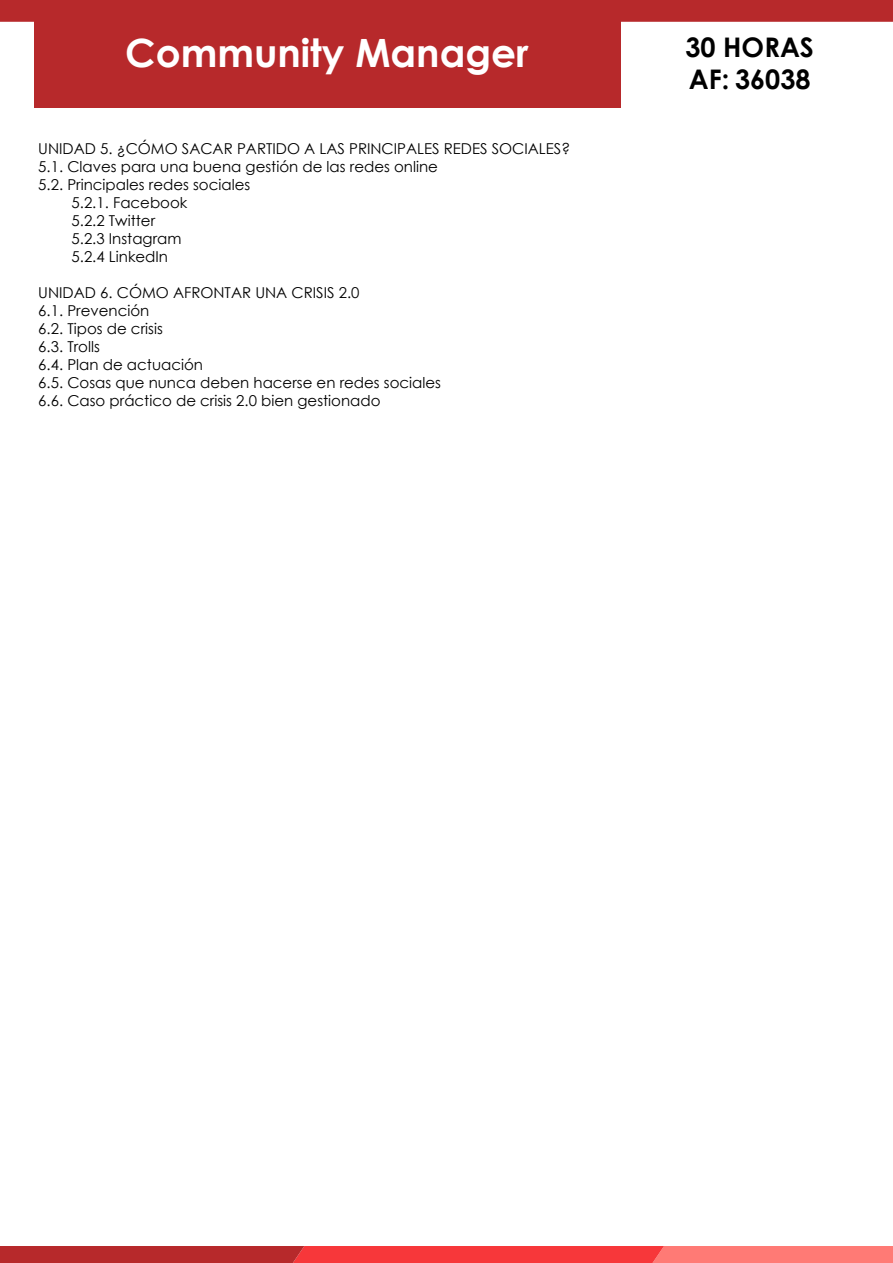
<style>
.page{position:relative;width:893px;height:1263px;background:#fff}
.page>*{position:absolute;margin:0;border:0;box-sizing:border-box;transform-origin:0 0}
.t1{font:700 39px "Century Gothic";color:#fff}
.t2{font:700 27px/32.4px "Century Gothic";color:#000}
.t3{font:15px/18px "Century Gothic";color:#000}
</style>
<div class="page">
<div style="left:0;top:1px;width:893px;height:21px;background:#b7292b"></div>
<div style="left:34px;top:1px;width:586px;height:107px;background:#b7292b"></div>
<svg style="left:0;top:1246px;width:893px;height:17px"></svg>
<h1 class="t1" style="left:125px;top:23px;width:405px">Community Manager</h1>
<h2 class="t2" style="left:685px;top:30px;width:130px">30 HORAS<br>AF: 36038</h2>
<p class="t3" style="left:38px;top:140px;width:533px">UNIDAD 5. ¿CÓMO SACAR PARTIDO A LAS PRINCIPALES REDES SOCIALES?</p>
<p class="t3" style="left:38px;top:158px;width:401px">5.1. Claves para una buena gestión de las redes online</p>
<p class="t3" style="left:38px;top:176px;width:213px">5.2. Principales redes sociales</p>
<p class="t3" style="left:72px;top:194px;width:117px">5.2.1. Facebook</p>
<p class="t3" style="left:72px;top:212px;width:85px">5.2.2 Twitter</p>
<p class="t3" style="left:72px;top:230px;width:112px">5.2.3 Instagram</p>
<p class="t3" style="left:72px;top:248px;width:98px">5.2.4 LinkedIn</p>
<p class="t3" style="left:38px;top:284px;width:404px">UNIDAD 6. CÓMO AFRONTAR UNA CRISIS 2.0<br>6.1. Prevención<br>6.2. Tipos de crisis<br>6.3. Trolls<br>6.4. Plan de actuación<br>6.5. Cosas que nunca deben hacerse en redes sociales<br>6.6. Caso práctico de crisis 2.0 bien gestionado</p>
</div>
